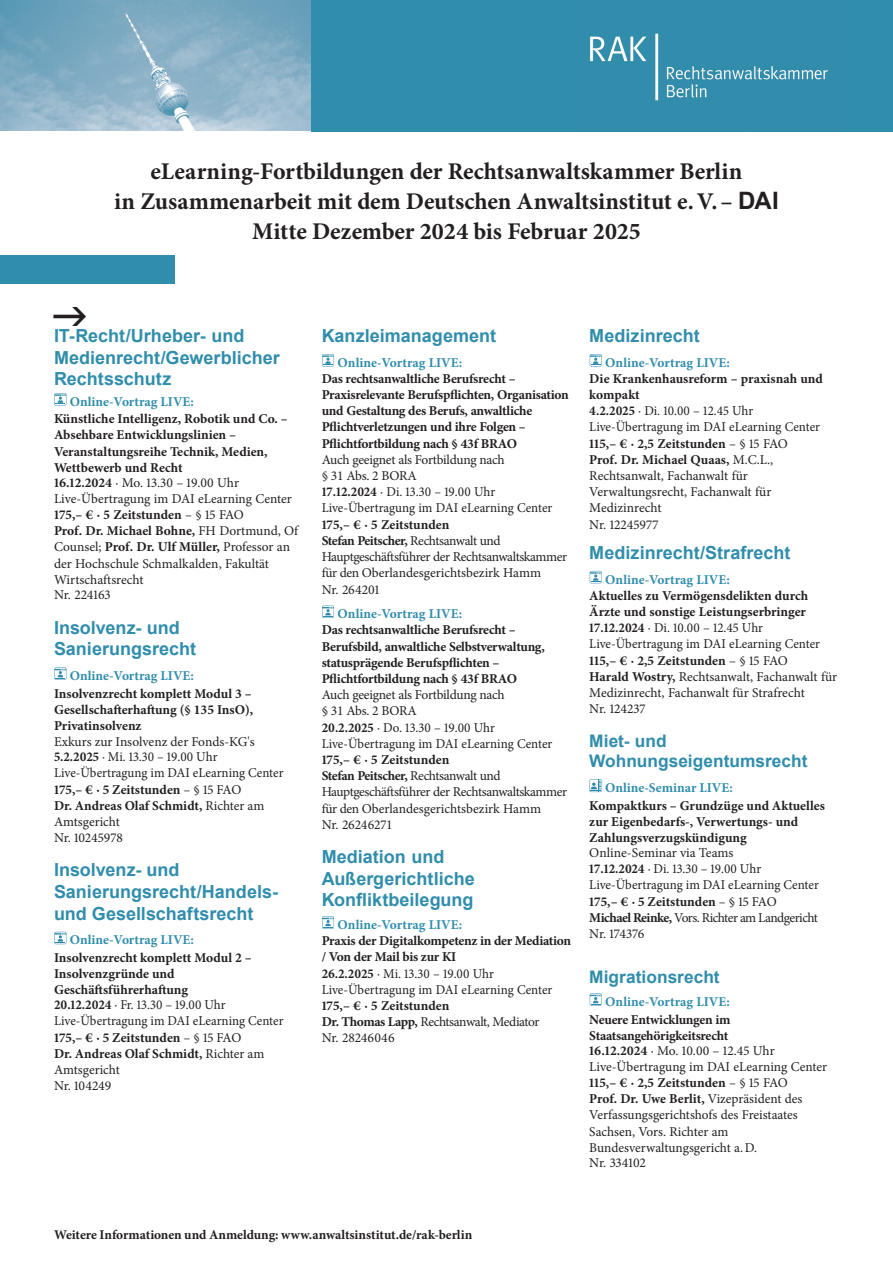
<style>
.page{position:relative;width:893px;height:1263px;background:#fff}
.page>*{position:absolute;margin:0;border:0;box-sizing:border-box;transform-origin:0 0}
.t1{font:700 24px "Minion Pro";letter-spacing:-.005em;color:#231f20}
.Datum_Ort_9_5{font:700 18px/21.6px "Arial";color:#308dac}
.Datum_Ort_9_5-2{font:700 17.25px/20.7px "Arial";color:#308dac}
.Datum_Ort_9_5-3{font:13.5px/16.2px "Minion Pro";color:#231f20;scale:.96 1}
.Datum_Ort_9_5-4{font:700 13.5px/16.2px "Minion Pro";letter-spacing:-.01em;color:#231f20}
.Datum_Ort_9_5-5{font:13.5px/16px "Minion Pro";color:#231f20}
.t2{font:700 13.35px "Minion Pro";letter-spacing:-.005em;color:#231f20}
.s1{font-family:"Arial"}
.s2{color:#308dac}
.s3{font-weight:700}
.s4{font-weight:400}
.s5{font-weight:700;color:#308dac}
</style>
<div class="page">
<div style="left:0;top:255px;width:174px;height:28px;background:#308dac"></div>
<img style="left:0;top:0;width:312px;height:131px">
<div style="left:312px;top:0;width:581px;height:131px;background:#308dac"></div>
<img style="left:590px;top:33px;width:238px;height:68px">
<svg style="left:54px;top:393px;width:12px;height:12px"></svg>
<svg style="left:54px;top:667px;width:12px;height:13px"></svg>
<svg style="left:54px;top:932px;width:12px;height:12px"></svg>
<svg style="left:322px;top:354px;width:12px;height:12px"></svg>
<svg style="left:322px;top:606px;width:12px;height:12px"></svg>
<svg style="left:322px;top:916px;width:12px;height:13px"></svg>
<svg style="left:590px;top:354px;width:12px;height:12px"></svg>
<svg style="left:590px;top:571px;width:12px;height:12px"></svg>
<svg style="left:589px;top:779px;width:13px;height:13px"></svg>
<svg style="left:590px;top:993px;width:12px;height:13px"></svg>
<p class="t1" style="left:151px;top:154px;width:593px">eLearning-Fortbildungen der Rechtsanwaltskammer Berlin</p>
<p class="t1" style="left:114px;top:184px;width:666px">in Zusammenarbeit mit dem Deutschen Anwaltsinstitut e.V.– <span class="s1">DAI</span></p>
<p class="t1" style="left:252px;top:214px;width:390px">Mitte Dezember 2024 bis Februar 2025</p>
<p class="Datum_Ort_9_5" style="left:54px;top:325px;width:227px">IT-Recht/Urheber- und<br>Medienrecht/Gewerblicher<br>Rechtsschutz</p>
<p class="Datum_Ort_9_5-4" style="left:54px;top:392px;width:235px;line-height:17.7px;text-indent:16px"><span class="s2">Online-Vortrag LIVE:<br></span>Künstliche Intelligenz, Robotik und Co. –</p>
<p class="Datum_Ort_9_5-4" style="left:54px;top:427px;width:215px">Absehbare Entwicklungslinien –<br>Veranstaltungsreihe Technik, Medien,<br>Wettbewerb und Recht</p>
<p class="Datum_Ort_9_5-5" style="left:54px;top:474px;width:187px"><span class="s3">16.12.2024</span> · Mo. 13.30 – 19.00 Uhr</p>
<p class="Datum_Ort_9_5-5" style="left:54px;top:491px;width:239px">Live-Übertragung im DAI eLearning Center</p>
<p class="Datum_Ort_9_5-5" style="left:54px;top:507px;width:246px"><span class="s3">175,– € · 5 Zeitstunden</span> – § 15 FAO<br><span class="s3">Prof. Dr. Michael Bohne,</span> FH Dortmund, Of<br>Counsel; <span class="s3">Prof. Dr. Ulf Müller,</span> Professor an der Hochschule Schmalkalden, Fakultät<br>Wirtschaftsrecht<br>Nr. 224163</p>
<p class="Datum_Ort_9_5" style="left:54px;top:617px;width:144px">Insolvenz- und<br>Sanierungsrecht</p>
<p class="Datum_Ort_9_5-4" style="left:54px;top:667px;width:199px;line-height:17.7px;text-indent:16px"><span class="s2">Online-Vortrag LIVE:<br></span>Insolvenzrecht komplett Modul 3 –</p>
<p class="Datum_Ort_9_5-4" style="left:54px;top:701px;width:202px">Gesellschafterhaftung (§ 135 InsO),<br>Privatinsolvenz<br><span class="s4">Exkurs zur Insolvenz der Fonds-KG's</span></p>
<p class="Datum_Ort_9_5-3" style="left:54px;top:749px;width:241px"><span class="s3">5.2.2025</span> · Mi. 13.30 – 19.00 Uhr<br>Live-Übertragung im DAI eLearning Center<br><span class="s3">175,– € · 5 Zeitstunden</span> – § 15 FAO<br><span class="s3">Dr. Andreas Olaf Schmidt,</span> Richter am<br>Amtsgericht<br>Nr. 10245978</p>
<p class="Datum_Ort_9_5" style="left:54px;top:859px;width:226px">Insolvenz- und<br>Sanierungsrecht/Handels&shy;und Gesellschaftsrecht</p>
<p class="Datum_Ort_9_5-4" style="left:54px;top:931px;width:199px;line-height:17.7px;text-indent:16px"><span class="s2">Online-Vortrag LIVE:<br></span>Insolvenzrecht komplett Modul 2 –</p>
<p class="Datum_Ort_9_5-4" style="left:54px;top:966px;width:136px">Insolvenzgründe und<br>Geschäftsführerhaftung</p>
<p class="Datum_Ort_9_5-3" style="left:54px;top:997px;width:241px"><span class="s3">20.12.2024</span> · Fr. 13.30 – 19.00 Uhr<br>Live-Übertragung im DAI eLearning Center<br><span class="s3">175,– € · 5 Zeitstunden</span> – § 15 FAO<br><span class="s3">Dr. Andreas Olaf Schmidt,</span> Richter am<br>Amtsgericht<br>Nr. 104249</p>
<p class="Datum_Ort_9_5" style="left:322px;top:325px;width:176px">Kanzleimanagement</p>
<p class="Datum_Ort_9_5-4" style="left:322px;top:354px;width:249px;text-indent:16px"><span class="s2">Online-Vortrag LIVE:<br></span>Das rechtsanwaltliche Berufsrecht – Praxisrelevante Berufspflichten, Organisation und Gestaltung des Berufs, anwaltliche Pflichtverletzungen und ihre Folgen – Pflichtfortbildung nach § 43f BRAO<br><span class="s4">Auch geeignet als Fortbildung nach<br>§ 31 Abs. 2 BORA</span></p>
<p class="Datum_Ort_9_5-3" style="left:322px;top:484px;width:257px"><span class="s3">17.12.2024</span> · Di. 13.30 – 19.00 Uhr Live-Übertragung im DAI eLearning Center <span class="s3">175,– € · 5 Zeitstunden<br>Stefan Peitscher,</span> Rechtsanwalt und Hauptgeschäftsführer der Rechtsanwaltskammer für den Oberlandesgerichtsbezirk Hamm<br>Nr. 264201</p>
<p class="Datum_Ort_9_5-4" style="left:322px;top:606px;width:225px;text-indent:16px"><span class="s2">Online-Vortrag LIVE:<br></span>Das rechtsanwaltliche Berufsrecht –<br>Berufsbild, anwaltliche Selbstverwaltung, statusprägende Berufspflichten –<br>Pflichtfortbildung nach § 43f BRAO<br><span class="s4">Auch geeignet als Fortbildung nach<br>§ 31 Abs. 2 BORA</span></p>
<p class="Datum_Ort_9_5-3" style="left:322px;top:719px;width:257px"><span class="s3">20.2.2025</span> · Do. 13.30 – 19.00 Uhr Live-Übertragung im DAI eLearning Center <span class="s3">175,– € · 5 Zeitstunden<br>Stefan Peitscher,</span> Rechtsanwalt und Hauptgeschäftsführer der Rechtsanwaltskammer für den Oberlandesgerichtsbezirk Hamm<br>Nr. 26246271</p>
<p class="Datum_Ort_9_5" style="left:322px;top:846px;width:155px">Mediation und<br>Außergerichtliche<br>Konfliktbeilegung</p>
<p class="Datum_Ort_9_5-4" style="left:322px;top:916px;width:251px;text-indent:16px"><span class="s2">Online-Vortrag LIVE:<br></span>Praxis der Digitalkompetenz in der Mediation / Von der Mail bis zur KI</p>
<p class="Datum_Ort_9_5-3" style="left:322px;top:965px;width:242px"><span class="s3">26.2.2025</span> · Mi. 13.30 – 19.00 Uhr<br>Live-Übertragung im DAI eLearning Center<br><span class="s3">175,– € · 5 Zeitstunden<br>Dr. Thomas Lapp,</span> Rechtsanwalt, Mediator<br>Nr. 28246046</p>
<p class="Datum_Ort_9_5" style="left:589px;top:325px;width:112px">Medizinrecht</p>
<p class="Datum_Ort_9_5-3" style="left:589px;top:354px;width:245px;text-indent:16px"><span class="s5">Online-Vortrag LIVE:<br></span><span class="s3">Die Krankenhausreform – praxisnah und kompakt<br>4.2.2025</span> · Di. 10.00 – 12.45 Uhr<br>Live-Übertragung im DAI eLearning Center<br><span class="s3">115,– € · 2,5 Zeitstunden</span> – § 15 FAO<br><span class="s3">Prof. Dr. Michael Quaas,</span> M.C.L.,<br>Rechtsanwalt, Fachanwalt für<br>Verwaltungsrecht, Fachanwalt für<br>Medizinrecht<br>Nr. 12245977</p>
<p class="Datum_Ort_9_5" style="left:589px;top:542px;width:203px">Medizinrecht/Strafrecht</p>
<p class="Datum_Ort_9_5-3" style="left:589px;top:571px;width:260px;text-indent:16px"><span class="s5">Online-Vortrag LIVE:<br></span><span class="s3">Aktuelles zu Vermögensdelikten durch Ärzte und sonstige Leistungserbringer 17.12.2024</span> · Di. 10.00 – 12.45 Uhr Live-Übertragung im DAI eLearning Center <span class="s3">115,– € · 2,5 Zeitstunden</span> – § 15 FAO<br><span class="s3">Harald Wostry,</span> Rechtsanwalt, Fachanwalt für Medizinrecht, Fachanwalt für Strafrecht<br>Nr. 124237</p>
<p class="Datum_Ort_9_5-2" style="left:589px;top:730px;width:220px">Miet- und<br>Wohnungseigentumsrecht</p>
<p class="Datum_Ort_9_5-4" style="left:589px;top:779px;width:237px;line-height:17.7px;text-indent:16px"><span class="s2">Online-Seminar LIVE:<br></span>Kompaktkurs – Grundzüge und Aktuelles</p>
<p class="Datum_Ort_9_5-4" style="left:589px;top:813px;width:210px">zur Eigenbedarfs-, Verwertungs- und<br>Zahlungsverzugskündigung</p>
<p class="Datum_Ort_9_5-5" style="left:589px;top:844px;width:231px">Online-Seminar via Teams<br><span class="s3">17.12.2024</span> · Di. 13.30 – 19.00 Uhr<br>Live-Übertragung im DAI eLearning Center<br><span class="s3">175,– € · 5 Zeitstunden</span> – § 15 FAO<br><span class="s3">Michael Reinke,</span> Vors. Richter am Landgericht<br>Nr. 174376</p>
<p class="Datum_Ort_9_5-2" style="left:589px;top:967px;width:132px">Migrationsrecht</p>
<p class="Datum_Ort_9_5-4" style="left:589px;top:993px;width:143px;line-height:17.7px;text-align:right"><span class="s2">Online-Vortrag LIVE:<br></span>Neuere Entwicklungen im</p>
<p class="Datum_Ort_9_5-4" style="left:589px;top:1028px;width:187px;line-height:14.7px">Staatsangehörigkeitsrecht<br>16.12.2024 <span class="s4">· Mo. 10.00 – 12.45 Uhr</span></p>
<p class="Datum_Ort_9_5-5" style="left:589px;top:1058px;width:239px">Live-Übertragung im DAI eLearning Center</p>
<p class="Datum_Ort_9_5-5" style="left:589px;top:1075px;width:215px"><span class="s3">115,– € · 2,5 Zeitstunden</span> – § 15 FAO<br><span class="s3">Prof. Dr. Uwe Berlit,</span> Vizepräsident des<br>Verfassungsgerichtshofs des Freistaates<br>Sachsen, Vors. Richter am<br>Bundesverwaltungsgericht a.D.<br>Nr. 334102</p>
<p class="t2" style="left:54px;top:1225px;width:420px">Weitere Informationen und Anmeldung: www.anwaltsinstitut.de/rak-berlin</p>
</div>
